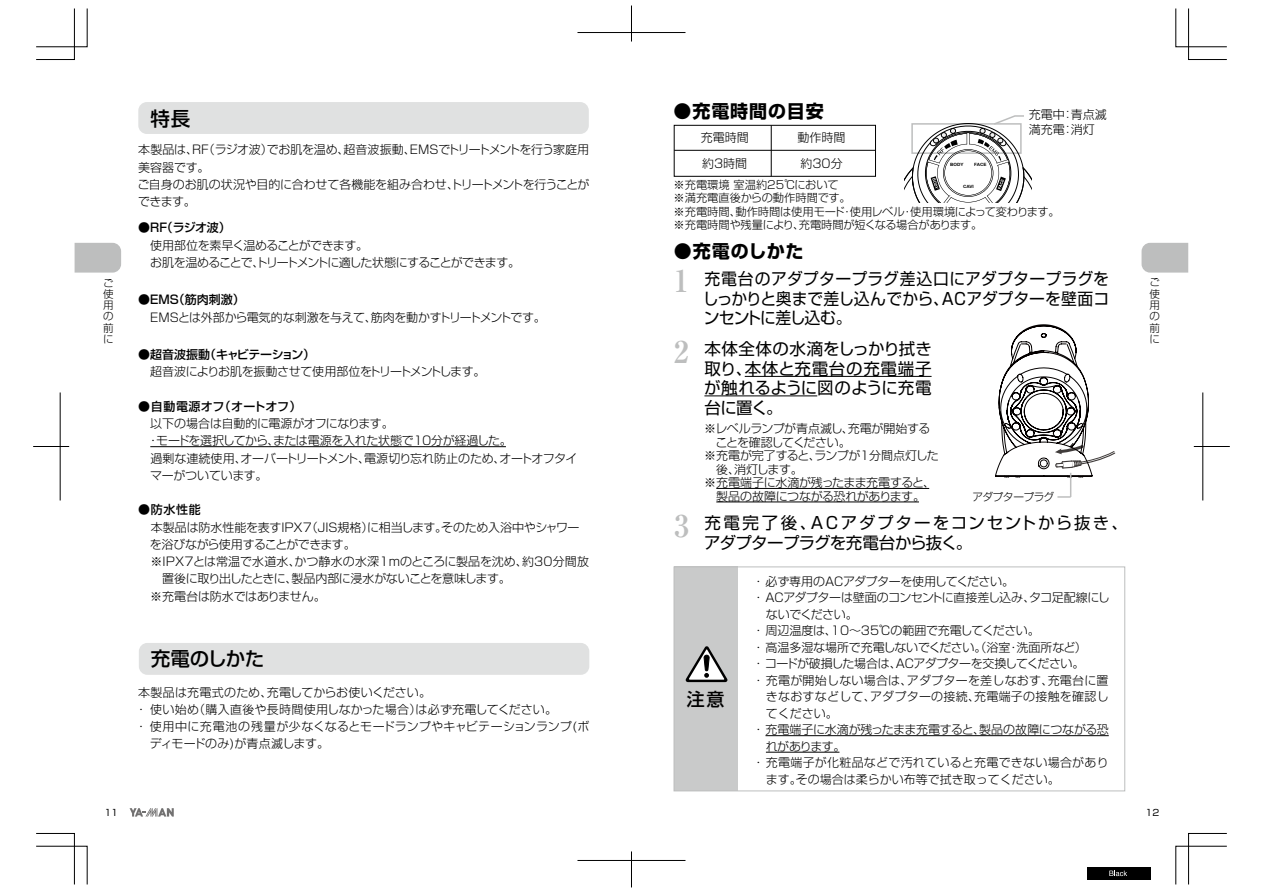
<style>
.page{position:relative;width:1263px;height:893px;background:#fff}
.page>*{position:absolute;margin:0;border:0;box-sizing:border-box;transform-origin:0 0}
.t1{font:500 19.5px "Shin Go Pro";letter-spacing:-.015em;color:#000}
.t2{font:700 18px "Shin Go Pro";letter-spacing:.05em;color:#000}
.t3{font:500 18px "Shin Go Pro";color:#000}
.t4{font:16.5px/19.5px "Shin Go Pro";color:#000;text-align:justify;scale:.96 1}
.t5{font:16.5px/19.5px "Shin Go Pro";color:#000;text-align:justify}
.t6{font:16.5px/19.5px "Shin Go Pro";letter-spacing:.085em;color:#000}
.t7{font:300 12px/17.2px "Shin Go Pro";letter-spacing:-.02em;color:#000}
.t8{font:300 12px "Shin Go Pro";letter-spacing:.02em;color:#000}
.t9{font:300 12px "Shin Go Pro";letter-spacing:.015em;color:#000}
.t10{font:300 12px/17.2px "Shin Go Pro";letter-spacing:-.06em;color:#000}
.t11{font:300 12px/15px "Shin Go Pro";color:#000}
.t12{font:300 12px "Shin Go Pro";letter-spacing:.025em;color:#000}
.t13{font:300 12px "Shin Go Pro";letter-spacing:.01em;color:#000}
.t14{font:500 12px "Shin Go Pro";color:#000}
.t15{font:300 12px "Shin Go Pro";letter-spacing:-.045em;color:#000}
.t16{font:500 12px "Shin Go Pro";letter-spacing:-.035em;color:#000}
.t17{font:500 12px "Shin Go Pro";letter-spacing:.02em;color:#000}
.t18{font:300 12px "Shin Go Pro";letter-spacing:-.095em;color:#000}
.t19{font:300 11.25px/13.5px "Shin Go Pro";letter-spacing:-.01em;color:#000}
.t20{font:300 10.65px "Shin Go Pro";letter-spacing:-.04em;color:#000}
.t21{font:300 10.5px/11.2px "Shin Go Pro";color:#000;text-align:justify}
.t22{font:9px "Shin Go Pro";color:#000}
.t23{font:700 4.35px "Arial";color:#000;scale:1.06 1}
.s1{font-family:"Ryumin Pro";font-weight:700;font-size:30px;color:#bdbebe}
</style>
<div class="page">
<svg style="left:130px;top:808px;width:44px;height:9px"></svg>
<svg style="left:36px;top:833px;width:52px;height:52px"></svg>
<svg style="left:36px;top:8px;width:52px;height:52px"></svg>
<svg style="left:1175px;top:8px;width:52px;height:52px"></svg>
<svg style="left:1175px;top:833px;width:52px;height:52px"></svg>
<hr style="left:33px;top:446px;width:36px;height:1px;background:#000">
<hr style="left:60px;top:392px;width:1px;height:108px;background:#000">
<hr style="left:1194px;top:446px;width:36px;height:1px;background:#000">
<hr style="left:1202px;top:392px;width:1px;height:108px;background:#000">
<hr style="left:577px;top:32px;width:108px;height:1px;background:#000">
<hr style="left:631px;top:6px;width:1px;height:36px;background:#000">
<hr style="left:577px;top:860px;width:108px;height:1px;background:#000">
<hr style="left:631px;top:851px;width:1px;height:36px;background:#000">
<svg style="left:75px;top:243px;width:46px;height:30px"></svg>
<svg style="left:1141px;top:243px;width:47px;height:30px"></svg>
<div style="left:1087px;top:867px;width:64px;height:13px;background:#000"></div>
<svg style="left:1109px;top:871px;width:18px;height:5px"></svg>
<hr style="left:150px;top:446px;width:356px;height:1px;background:#000">
<div style="left:138px;top:102px;width:451px;height:32px;background:#e0e1e1;border-radius:9px"></div>
<hr style="left:745px;top:376px;width:186px;height:1px;background:#000">
<hr style="left:704px;top:395px;width:113px;height:1px;background:#000">
<hr style="left:716px;top:488px;width:213px;height:1px;background:#000">
<hr style="left:716px;top:502px;width:203px;height:1px;background:#000">
<svg style="left:995px;top:324px;width:121px;height:174px"></svg>
<div style="left:674px;top:567px;width:64px;height:224px;background:#c9caca"></div>
<div style="left:674px;top:566px;width:451px;height:225px;border:1px solid #bdbebe"></div>
<svg style="left:685px;top:646px;width:43px;height:36px"></svg>
<hr style="left:765px;top:735px;width:344px;height:1px;background:#000">
<hr style="left:766px;top:752px;width:73px;height:1px;background:#000">
<div style="left:139px;top:643px;width:450px;height:32px;background:#e0e1e1;border-radius:9px"></div>
<div style="left:674px;top:125px;width:202px;height:52px;border:1px solid #000"></div>
<hr style="left:674px;top:150px;width:201px;height:1px;background:#000">
<hr style="left:771px;top:125px;width:1px;height:51px;background:#000">
<svg style="left:904px;top:115px;width:128px;height:87px"></svg>
<h2 class="t2" style="left:673px;top:97px;width:152px">●充電時間の目安</h2>
<p class="t7" style="left:701px;top:128px;width:49px">充電時間</p>
<p class="t7" style="left:798px;top:128px;width:49px">動作時間</p>
<p class="t7" style="left:702px;top:154px;width:47px">約3時間</p>
<p class="t7" style="left:800px;top:154px;width:44px">約30分</p>
<p class="t19" style="left:673px;top:177px;width:388px">※充電環境 室温約25℃において<br>※満充電直後からの動作時間です。<br>※充電時間、動作時間は使用モード・使用レベル・使用環境によって変わります。※充電時間や残量により、充電時間が短くなる場合があります。</p>
<p class="t11" style="left:1029px;top:105px;width:79px">充電中：青点滅満充電：消灯</p>
<h1 class="t1" style="left:150px;top:102px;width:41px">特長</h1>
<p class="t7" style="left:138px;top:140px;width:453px">本製品は、RF（ラジオ波）でお肌を温め、超音波振動、EMSでトリートメントを行う家庭用美容器です。<br>ご自身のお肌の状況や目的に合わせて各機能を組み合わせ、トリートメントを行うことができます。</p>
<p class="t14" style="left:138px;top:218px;width:94px">●RF（ラジオ波）</p>
<p class="t10" style="left:150px;top:235px;width:371px">使用部位を素早く温めることができます。<br>お肌を温めることで、トリートメントに適した状態にすることができます。</p>
<p class="t14" style="left:138px;top:290px;width:108px">●EMS（筋肉刺激）</p>
<p class="t7" style="left:150px;top:307px;width:397px">EMSとは外部から電気的な刺激を与えて、筋肉を動かすトリートメントです。</p>
<p class="t16" style="left:138px;top:345px;width:178px">●超音波振動（キャビテーション）</p>
<p class="t7" style="left:150px;top:362px;width:337px">超音波によりお肌を振動させて使用部位をトリートメントします。</p>
<p class="t17" style="left:138px;top:396px;width:164px">●自動電源オフ（オートオフ）</p>
<p class="t7" style="left:138px;top:414px;width:257px">　以下の場合は自動的に電源がオフになります。</p>
<p class="t7" style="left:147px;top:431px;width:366px">・モードを選択してから、または電源を入れた状態で１０分が経過した。</p>
<p class="t7" style="left:138px;top:448px;width:452px">　過剰な連続使用、オーバートリートメント、電源切り忘れ防止のため、オートオフタイ　</p>
<p class="t7" style="left:138px;top:465px;width:131px">　マーがついています。</p>
<p class="t14" style="left:138px;top:500px;width:64px">●防水性能</p>
<p class="t7" style="left:151px;top:517px;width:430px">本製品は防水性能を表すIPX7（JIS規格）に相当します。そのため入浴中やシャワー</p>
<p class="t15" style="left:138px;top:535px;width:219px">　を浴びながら使用することができます。</p>
<p class="t9" style="left:138px;top:552px;width:452px">　※IPX7とは常温で水道水、かつ静水の水深1mのところに製品を沈め、約30分間放</p>
<p class="t7" style="left:150px;top:569px;width:362px">　置後に取り出したときに、製品内部に浸水がないことを意味します。</p>
<p class="t7" style="left:138px;top:586px;width:189px">　※充電台は防水ではありません。</p>
<p class="t23" style="left:950px;top:162px;width:14px">BODY</p>
<p class="t23" style="left:974px;top:162px;width:13px">FACE</p>
<p class="t23" style="left:963px;top:184px;width:12px">CAVI</p>
<h2 class="t2" style="left:674px;top:237px;width:131px">●充電のしかた</h2>
<h3 class="t4" style="left:703px;top:267px;width:425px;text-indent:-29px"><span class="s1">1</span> 充電台のアダプタープラグ差込口にアダプタープラグをしっかりと奥まで差し込んでから、ACアダプターを壁面コンセントに差し込む。</h3>
<p class="t21" style="left:103px;top:276px;width:12px">ご使用の前に</p>
<p class="t21" style="left:1149px;top:276px;width:12px">ご使用の前に</p>
<h3 class="t5" style="left:704px;top:337px;width:229px;text-indent:-30px"><span class="s1">2</span> 本体全体の水滴をしっかり拭き取り、本体と充電台の充電端子が触れるように図のように充電台に置く。</h3>
<p class="t7" style="left:704px;top:419px;width:228px">※レベルランプが青点滅し、充電が開始する</p>
<p class="t18" style="left:704px;top:432px;width:148px">　ことを確認してください。</p>
<p class="t7" style="left:704px;top:446px;width:236px">※充電が完了すると、ランプが1分間点灯した</p>
<p class="t7" style="left:704px;top:459px;width:100px">　後、消灯します。</p>
<p class="t7" style="left:704px;top:473px;width:232px">※充電端子に水滴が残ったまま充電すると、</p>
<p class="t7" style="left:716px;top:486px;width:210px">製品の故障につながる恐れがあります。</p>
<p class="t20" style="left:972px;top:488px;width:83px">アダプタープラグ</p>
<h3 class="t6" style="left:704px;top:511px;width:425px;text-indent:-30px"><span class="s1">3</span> 充電完了後、ACアダプターをコンセントから抜き、アダプタープラグを充電台から抜く。</h3>
<p class="t7" style="left:752px;top:571px;width:263px">・ 必ず専用のACアダプターを使用してください。</p>
<p class="t7" style="left:752px;top:588px;width:359px">・ ACアダプターは壁面のコンセントに直接差し込み、タコ足配線にし</p>
<p class="t7" style="left:766px;top:604px;width:94px">ないでください。</p>
<p class="t7" style="left:752px;top:621px;width:289px">・ 周辺温度は、10～35℃の範囲で充電してください。</p>
<p class="t7" style="left:752px;top:637px;width:336px">・ 高温多湿な場所で充電しないでください。（浴室・洗面所など）</p>
<p class="t7" style="left:752px;top:654px;width:334px">・ コードが破損した場合は、ACアダプターを交換してください。</p>
<p class="t8" style="left:752px;top:671px;width:358px">・ 充電が開始しない場合は、アダプターを差しなおす、充電台に置</p>
<p class="t8" style="left:766px;top:687px;width:344px">きなおすなどして、アダプターの接続、充電端子の接触を確認し</p>
<p class="t7" style="left:766px;top:703px;width:73px">てください。</p>
<p class="t7" style="left:752px;top:720px;width:358px">・充電端子に水滴が残ったまま充電すると、製品の故障につながる恐</p>
<p class="t7" style="left:766px;top:736px;width:81px">れがあります。</p>
<p class="t8" style="left:752px;top:753px;width:358px">・ 充電端子が化粧品などで汚れていると充電できない場合があり</p>
<p class="t11" style="left:766px;top:770px;width:295px">ます。その場合は柔らかい布等で拭き取ってください。</p>
<h1 class="t1" style="left:151px;top:643px;width:115px">充電のしかた</h1>
<p class="t13" style="left:138px;top:682px;width:295px">本製品は充電式のため、充電してからお使いください。</p>
<p class="t9" style="left:135px;top:699px;width:423px">・ 使い始め（購入直後や長時間使用しなかった場合）は必ず充電してください。</p>
<p class="t12" style="left:135px;top:717px;width:456px">・ 使用中に充電池の残量が少なくなるとモードランプやキャビテーションランプ(ボ</p>
<p class="t7" style="left:150px;top:734px;width:181px">ディモードのみ)が青点滅します。</p>
<h2 class="t3" style="left:687px;top:684px;width:39px">注意</h2>
<p class="t22" style="left:104px;top:806px;width:15px">11</p>
<p class="t22" style="left:1145px;top:806px;width:15px">12</p>
</div>
